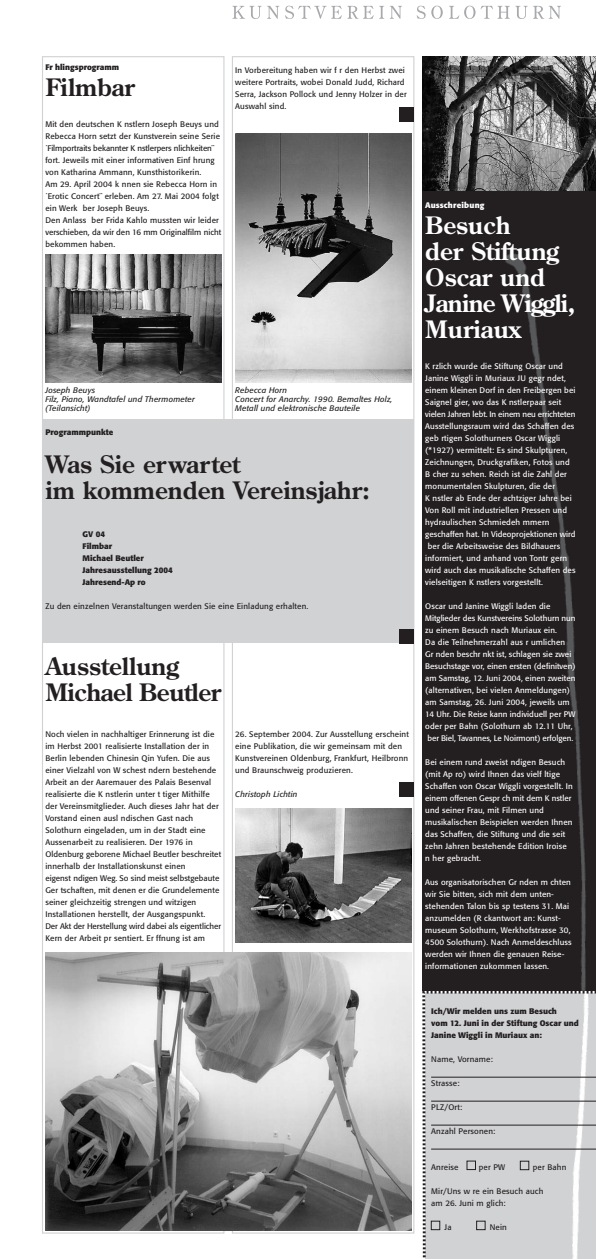
<style>
.page{position:relative;width:596px;height:1259px;background:#fff}
.page>*{position:absolute;margin:0;border:0;box-sizing:border-box;transform-origin:0 0}
.t1{font:700 24px/26px "Century Old Style";color:#fff}
.t2{font:700 24px/26px "Century Old Style";color:#231f20}
.t3{font:700 24px/26px "Century Old Style";letter-spacing:-.02em;color:#231f20}
.t4{font:8px/12px "Formata";letter-spacing:.02em;color:#231f20}
.t5{font:8px/12px "Formata";letter-spacing:.02em;color:#fff}
.t6{font:700 8px/12px "Formata";color:#231f20}
.t7{font:italic 8px/9px "Formata";letter-spacing:.02em;color:#231f20}
.t8{font:8px "Formata";letter-spacing:-.01em;color:#fff}
.t9{font:700 8px "Formata";letter-spacing:.02em;color:#fff}
</style>
<div class="page">
<div style="left:43px;top:420px;width:371px;height:223px;background:#d1d2d4"></div>
<img style="left:235px;top:808px;width:176px;height:134px">
<div style="left:422px;top:57px;width:174px;height:934px;background:#231f20"></div>
<img style="left:504px;top:253px;width:82px;height:736px">
<div style="left:42px;top:56px;width:183px;height:1178px;border:1px solid #d1d2d4"></div>
<svg style="left:232px;top:6px;width:47px;height:13px"></svg>
<svg style="left:285px;top:6px;width:99px;height:13px"></svg>
<svg style="left:390px;top:6px;width:12px;height:13px"></svg>
<svg style="left:417px;top:6px;width:26px;height:13px"></svg>
<svg style="left:449px;top:6px;width:112px;height:13px"></svg>
<div style="left:232px;top:56px;width:182px;height:1178px;border:1px solid #d1d2d4"></div>
<div style="left:399px;top:782px;width:14px;height:15px;background:#231f20"></div>
<div style="left:399px;top:629px;width:14px;height:14px;background:#231f20"></div>
<div style="left:399px;top:108px;width:14px;height:14px;background:#231f20"></div>
<img style="left:45px;top:953px;width:366px;height:277px">
<img style="left:235px;top:134px;width:176px;height:248px">
<img style="left:422px;top:57px;width:174px;height:133px">
<img style="left:45px;top:255px;width:176px;height:127px">
<svg style="left:422px;top:989px;width:174px;height:270px;background:#ceced0"></svg>
<div style="left:430px;top:1160px;width:100px;height:71px;background:#d1d2d4"></div>
<hr style="left:431px;top:1077px;width:165px;height:1px;background:#231f20">
<hr style="left:431px;top:1101px;width:165px;height:1px;background:#231f20">
<hr style="left:431px;top:1125px;width:165px;height:1px;background:#231f20">
<hr style="left:431px;top:1149px;width:165px;height:1px;background:#231f20">
<p class="t6" style="left:45px;top:62px;width:75px">Fr hlingsprogramm</p>
<h1 class="t2" style="left:45px;top:76px;width:91px">Filmbar</h1>
<p class="t4" style="left:45px;top:119px;width:177px">Mit den deutschen K nstlern Joseph Beuys und Rebecca Horn setzt der Kunstverein seine Serie ˙Filmportraits bekannter K nstlerpers nlichkeiten¨ fort. Jeweils mit einer informativen Einf hrung von Katharina Ammann, Kunsthistorikerin.<br>Am 29. April 2004 k nnen sie Rebecca Horn in ˙Erotic Concert¨ erleben. Am 27. Mai 2004 folgt ein Werk ber Joseph Beuys.<br>Den Anlass ber Frida Kahlo mussten wir leider verschieben, da wir den 16 mm Originalfilm nicht bekommen haben.</p>
<p class="t4" style="left:235px;top:64px;width:173px">In Vorbereitung haben wir f r den Herbst zwei weitere Portraits, wobei Donald Judd, Richard Serra, Jackson Pollock und Jenny Holzer in der Auswahl sind.</p>
<p class="t7" style="left:45px;top:386px;width:151px">Joseph Beuys<br>Filz, Piano, Wandtafel und Thermometer (Teilansicht)</p>
<p class="t7" style="left:235px;top:386px;width:159px">Rebecca Horn<br>Concert for Anarchy. 1990. Bemaltes Holz,<br>Metall und elektronische Bauteile</p>
<p class="t6" style="left:45px;top:426px;width:69px">Programmpunkte</p>
<h1 class="t2" style="left:45px;top:453px;width:326px">Was Sie erwartet<br>im kommenden Vereinsjahr:</h1>
<p class="t6" style="left:83px;top:528px;width:92px">GV 04<br>Filmbar<br>Michael Beutler<br>Jahresausstellung 2004<br>Jahresend-Ap ro</p>
<p class="t4" style="left:45px;top:600px;width:265px">Zu den einzelnen Veranstaltungen werden Sie eine Einladung erhalten.</p>
<h1 class="t3" style="left:45px;top:655px;width:177px">Ausstellung<br>Michael Beutler</h1>
<p class="t4" style="left:45px;top:729px;width:177px">Noch vielen in nachhaltiger Erinnerung ist die im Herbst 2001 realisierte Installation der in Berlin lebenden Chinesin Qin Yufen. Die aus einer Vielzahl von W schest ndern bestehende Arbeit an der Aaremauer des Palais Besenval realisierte die K nstlerin unter t tiger Mithilfe der Vereinsmitglieder. Auch dieses Jahr hat der Vorstand einen ausl ndischen Gast nach Solothurn eingeladen, um in der Stadt eine Aussenarbeit zu realisieren. Der 1976 in Oldenburg geborene Michael Beutler beschreitet innerhalb der Installationskunst einen<br>eigenst ndigen Weg. So sind meist selbstgebaute Ger tschaften, mit denen er die Grundelemente seiner gleichzeitig strengen und witzigen Installationen herstellt, der Ausgangspunkt.<br>Der Akt der Herstellung wird dabei als eigentlicher Kern der Arbeit pr sentiert. Er ffnung ist am</p>
<p class="t4" style="left:235px;top:729px;width:175px">26. September 2004. Zur Ausstellung erscheint eine Publikation, die wir gemeinsam mit den Kunstvereinen Oldenburg, Frankfurt, Heilbronn und Braunschweig produzieren.</p>
<p class="t7" style="left:235px;top:790px;width:64px">Christoph Lichtin</p>
<p class="t9" style="left:425px;top:201px;width:61px">Ausschreibung</p>
<h1 class="t1" style="left:425px;top:214px;width:152px">Besuch<br>der Stiftung<br>Oscar und<br>Janine Wiggli,<br>Muriaux</h1>
<p class="t5" style="left:425px;top:360px;width:139px">K rzlich wurde die Stiftung Oscar und</p>
<p class="t5" style="left:425px;top:372px;width:142px">Janine Wiggli in Muriaux JU gegr ndet,</p>
<p class="t5" style="left:425px;top:384px;width:152px">einem kleinen Dorf in den Freibergen bei</p>
<p class="t5" style="left:425px;top:396px;width:138px">Saignel gier, wo das K nstlerpaar seit</p>
<p class="t8" style="left:425px;top:410px;width:152px">vielen Jahren lebt. In einem neu errichteten</p>
<p class="t5" style="left:425px;top:420px;width:151px">Ausstellungsraum wird das Schaffen des</p>
<p class="t5" style="left:425px;top:432px;width:137px">geb rtigen Solothurners Oscar Wiggli</p>
<p class="t5" style="left:425px;top:444px;width:144px">(*1927) vermittelt: Es sind Skulpturen,</p>
<p class="t5" style="left:425px;top:456px;width:146px">Zeichnungen, Druckgrafiken, Fotos und</p>
<p class="t5" style="left:425px;top:468px;width:143px">B cher zu sehen. Reich ist die Zahl der</p>
<p class="t5" style="left:425px;top:480px;width:131px">monumentalen Skulpturen, die der</p>
<p class="t5" style="left:425px;top:492px;width:148px">K nstler ab Ende der achtziger Jahre bei</p>
<p class="t5" style="left:425px;top:504px;width:143px">Von Roll mit industriellen Pressen und</p>
<p class="t5" style="left:425px;top:516px;width:126px">hydraulischen Schmiedeh mmern</p>
<p class="t5" style="left:425px;top:528px;width:152px">geschaffen hat. In Videoprojektionen wird</p>
<p class="t5" style="left:428px;top:540px;width:134px">ber die Arbeitsweise des Bildhauers</p>
<p class="t5" style="left:425px;top:552px;width:144px">informiert, und anhand von Tontr gern</p>
<p class="t5" style="left:425px;top:564px;width:152px">wird auch das musikalische Schaffen des</p>
<p class="t5" style="left:425px;top:576px;width:119px">vielseitigen K nstlers vorgestellt.</p>
<p class="t5" style="left:425px;top:600px;width:152px">Oscar und Janine Wiggli laden die Mitglieder des Kunstvereins Solothurn nun zu einem Besuch nach Muriaux ein.<br>Da die Teilnehmerzahl aus r umlichen<br>Gr nden beschr nkt ist, schlagen sie zwei Besuchstage vor, einen ersten (definitven) am Samstag, 12. Juni 2004, einen zweiten (alternativen, bei vielen Anmeldungen) am Samstag, 26. Juni 2004, jeweils um 14 Uhr. Die Reise kann individuell per PW oder per Bahn (Solothurn ab 12.11 Uhr, ber Biel, Tavannes, Le Noirmont) erfolgen.</p>
<p class="t5" style="left:425px;top:756px;width:149px">Bei einem rund zweist ndigen Besuch (mit Ap ro) wird Ihnen das vielf ltige Schaffen von Oscar Wiggli vorgestellt. In einem offenen Gespr ch mit dem K nstler und seiner Frau, mit Filmen und musikalischen Beispielen werden Ihnen das Schaffen, die Stiftung und die seit zehn Jahren bestehende Edition Iroise n her gebracht.</p>
<p class="t5" style="left:425px;top:876px;width:148px">Aus organisatorischen Gr nden m chten wir Sie bitten, sich mit dem unten&shy;stehenden Talon bis sp testens 31. Mai anzumelden (R ckantwort an: Kunst&shy;museum Solothurn, Werkhofstrasse 30, 4500 Solothurn). Nach Anmeldeschluss werden wir Ihnen die genauen Reise&shy;informationen zukommen lassen.</p>
<p class="t6" style="left:431px;top:1006px;width:149px">Ich/Wir melden uns zum Besuch<br>vom 12. Juni in der Stiftung Oscar und<br>Janine Wiggli in Muriaux an:</p>
<p class="t4" style="left:431px;top:1054px;width:63px">Name, Vorname:</p>
<p class="t4" style="left:431px;top:1078px;width:30px">Strasse:</p>
<p class="t4" style="left:431px;top:1102px;width:33px">PLZ/Ort:</p>
<p class="t4" style="left:431px;top:1126px;width:66px">Anzahl Personen:</p>
<p class="t4" style="left:431px;top:1162px;width:29px">Anreise</p>
<p class="t4" style="left:479px;top:1162px;width:28px">per PW</p>
<p class="t4" style="left:533px;top:1162px;width:35px">per Bahn</p>
<p class="t4" style="left:431px;top:1186px;width:114px">Mir/Uns w re ein Besuch auch am 26. Juni m glich:</p>
<p class="t4" style="left:445px;top:1222px;width:8px">Ja</p>
<p class="t4" style="left:490px;top:1222px;width:19px">Nein</p>
</div>
